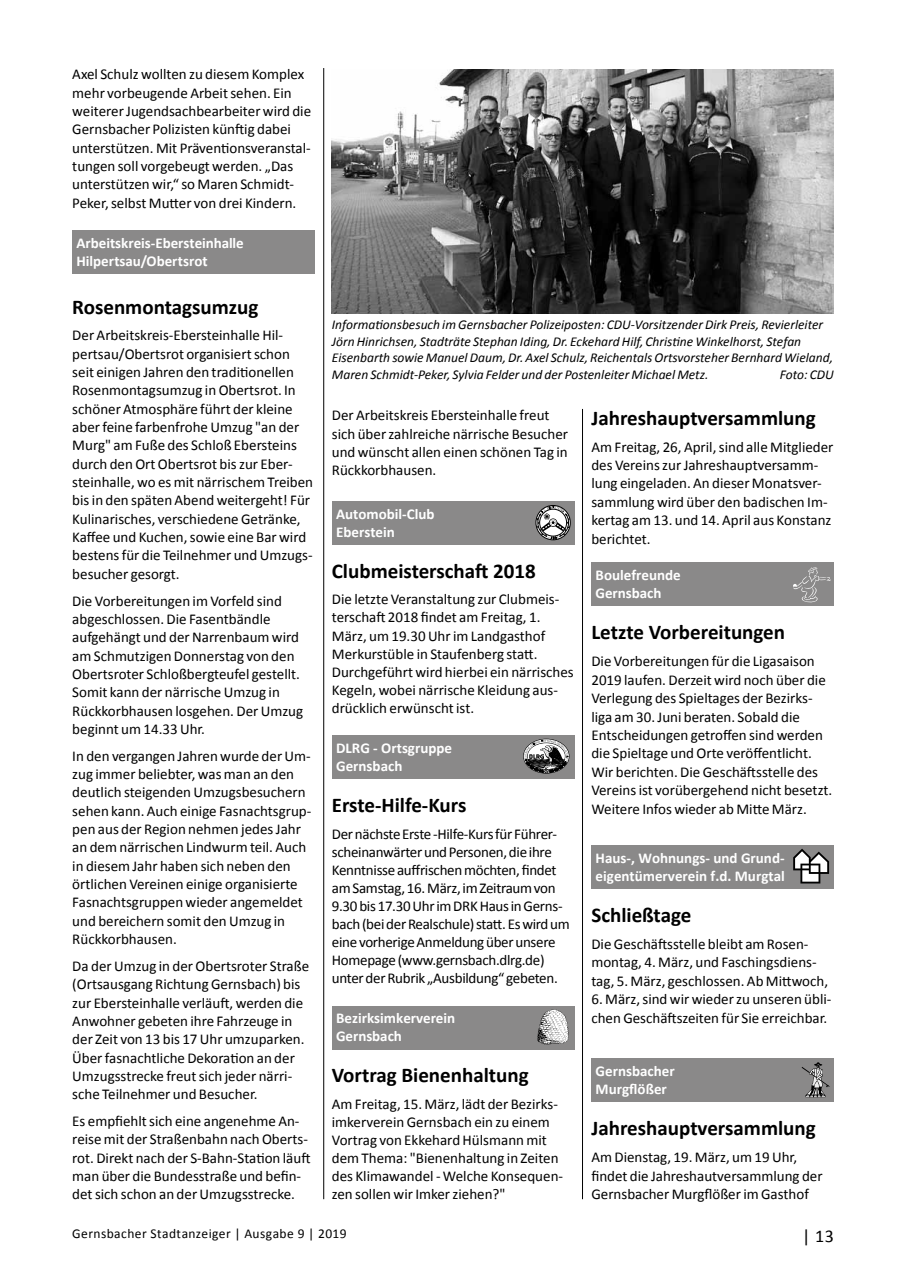
<style>
.page{position:relative;width:902px;height:1280px;background:#fff}
.page>*{position:absolute;margin:0;border:0;box-sizing:border-box;transform-origin:0 0}
.t1{font:700 21px "Calibri";color:#000}
.t2{font:18px "Calibri";color:#000}
.t3{font:15px/18.3px "Calibri";color:#000}
.t4{font:15px/18px "Calibri";letter-spacing:-.02em;color:#000}
.t5{font:700 15px/18px "Calibri";color:#fff}
.t6{font:italic 13.5px/16.5px "Calibri";color:#000}
.t7{font:13.5px "Calibri";letter-spacing:.03em;color:#000}
</style>
<div class="page">
<hr style="left:323px;top:68px;width:1px;height:1131px;background:#000">
<hr style="left:582px;top:409px;width:1px;height:790px;background:#000">
<div style="left:72px;top:231px;width:243px;height:43px;background:#8a8989"></div>
<div style="left:332px;top:501px;width:242px;height:44px;background:#8a8989"></div>
<div style="left:535px;top:505px;width:35px;height:35px;border:1px solid #000;border-radius:50%"></div>
<svg style="left:536px;top:506px;width:34px;height:33px"></svg>
<div style="left:332px;top:736px;width:242px;height:43px;background:#8a8989"></div>
<svg style="left:523px;top:739px;width:46px;height:34px"></svg>
<svg style="left:524px;top:740px;width:44px;height:33px"></svg>
<div style="left:332px;top:1006px;width:242px;height:43px;background:#8a8989"></div>
<svg style="left:537px;top:1009px;width:31px;height:35px"></svg>
<div style="left:591px;top:563px;width:242px;height:43px;background:#8a8989"></div>
<svg style="left:793px;top:567px;width:37px;height:36px"></svg>
<div style="left:591px;top:845px;width:242px;height:44px;background:#8a8989"></div>
<svg style="left:793px;top:849px;width:36px;height:34px"></svg>
<div style="left:591px;top:1059px;width:242px;height:43px;background:#8a8989"></div>
<svg style="left:801px;top:1062px;width:29px;height:35px"></svg>
<img style="left:332px;top:70px;width:501px;height:243px">
<p class="t3" style="left:72px;top:65px;width:240px">Axel Schulz wollten zu diesem Komplex mehr vorbeugende Arbeit sehen. Ein weiterer Jugendsachbearbeiter wird die Gernsbacher Polizisten künftig dabei unterstützen. Mit Präventionsveranstal&shy;tungen soll vorgebeugt werden. „Das unterstützen wir,“ so Maren Schmidt-Peker, selbst Mutter von drei Kindern.</p>
<p class="t5" style="left:77px;top:234px;width:169px">Arbeitskreis-Ebersteinhalle<br>Hilpertsau/Obertsrot</p>
<h1 class="t1" style="left:72px;top:293px;width:187px">Rosenmontagsumzug</h1>
<p class="t3" style="left:72px;top:326px;width:242px">Der Arbeitskreis-Ebersteinhalle Hil&shy;pertsau/Obertsrot organisiert schon seit einigen Jahren den traditionellen Rosenmontagsumzug in Obertsrot. In schöner Atmosphäre führt der kleine aber feine farbenfrohe Umzug "an der Murg" am Fuße des Schloß Ebersteins durch den Ort Obertsrot bis zur Eber&shy;steinhalle, wo es mit närrischem Treiben bis in den späten Abend weitergeht! Für Kulinarisches, verschiedene Getränke, Kaffee und Kuchen, sowie eine Bar wird bestens für die Teilnehmer und Umzugs&shy;besucher gesorgt.</p>
<p class="t3" style="left:72px;top:591px;width:232px">Die Vorbereitungen im Vorfeld sind abgeschlossen. Die Fasentbändle aufgehängt und der Narrenbaum wird am Schmutzigen Donnerstag von den Obertsroter Schloßbergteufel gestellt.<br>Somit kann der närrische Umzug in Rückkorbhausen losgehen. Der Umzug beginnt um 14.33 Uhr.</p>
<p class="t3" style="left:72px;top:747px;width:240px">In den vergangen Jahren wurde der Um&shy;zug immer beliebter, was man an den deutlich steigenden Umzugsbesuchern sehen kann. Auch einige Fasnachtsgrup&shy;pen aus der Region nehmen jedes Jahr an dem närrischen Lindwurm teil. Auch in diesem Jahr haben sich neben den örtlichen Vereinen einige organisierte Fasnachtsgruppen wieder angemeldet und bereichern somit den Umzug in Rückkorbhausen.</p>
<p class="t3" style="left:72px;top:957px;width:238px">Da der Umzug in der Obertsroter Straße (Ortsausgang Richtung Gernsbach) bis zur Ebersteinhalle verläuft, werden die Anwohner gebeten ihre Fahrzeuge in der Zeit von 13 bis 17 Uhr umzuparken.<br>Über fasnachtliche Dekoration an der Umzugsstrecke freut sich jeder närri&shy;sche Teilnehmer und Besucher.</p>
<p class="t3" style="left:72px;top:1112px;width:240px">Es empfiehlt sich eine angenehme An&shy;reise mit der Straßenbahn nach Oberts&shy;rot. Direkt nach der S-Bahn-Station läuft man über die Bundesstraße und befin&shy;det sich schon an der Umzugsstrecke.</p>
<p class="t6" style="left:332px;top:316px;width:502px">Informationsbesuch im Gernsbacher Polizeiposten: CDU-Vorsitzender Dirk Preis, Revierleiter Jörn Hinrichsen, Stadträte Stephan Iding, Dr. Eckehard Hilf, Christine Winkelhorst, Stefan Eisenbarth sowie Manuel Daum, Dr. Axel Schulz, Reichentals Ortsvorsteher Bernhard Wieland, Maren Schmidt-Peker, Sylvia Felder und der Postenleiter Michael Metz.</p>
<p class="t6" style="left:779px;top:366px;width:55px">Foto: CDU</p>
<p class="t3" style="left:332px;top:406px;width:238px">Der Arbeitskreis Ebersteinhalle freut sich über zahlreiche närrische Besucher und wünscht allen einen schönen Tag in Rückkorbhausen.</p>
<p class="t5" style="left:336px;top:505px;width:100px">Automobil-Club<br>Eberstein</p>
<h1 class="t1" style="left:332px;top:557px;width:205px">Clubmeisterschaft 2018</h1>
<p class="t3" style="left:332px;top:590px;width:243px">Die letzte Veranstaltung zur Clubmeis&shy;terschaft 2018 findet am Freitag, 1.<br>März, um 19.30 Uhr im Landgasthof Merkurstüble in Staufenberg statt.<br>Durchgeführt wird hierbei ein närrisches Kegeln, wobei närrische Kleidung aus&shy;drücklich erwünscht ist.</p>
<p class="t5" style="left:336px;top:739px;width:117px">DLRG - Ortsgruppe<br>Gernsbach</p>
<h1 class="t1" style="left:332px;top:791px;width:136px">Erste-Hilfe-Kurs</h1>
<p class="t4" style="left:332px;top:825px;width:239px">Der nächste Erste -Hilfe-Kurs für Führer&shy;scheinanwärter und Personen, die ihre Kenntnisse auffrischen möchten, findet am Samstag, 16. März, im Zeitraum von 9.30 bis 17.30 Uhr im DRK Haus in Gerns&shy;bach (bei der Realschule) statt. Es wird um eine vorherige Anmeldung über unsere Homepage (www.gernsbach.dlrg.de) unter der Rubrik „Ausbildung“ gebeten.</p>
<p class="t5" style="left:336px;top:1009px;width:120px">Bezirksimkerverein<br>Gernsbach</p>
<h1 class="t1" style="left:332px;top:1062px;width:198px">Vortrag Bienenhaltung</h1>
<p class="t3" style="left:332px;top:1095px;width:233px">Am Freitag, 15. März, lädt der Bezirks&shy;imkerverein Gernsbach ein zu einem Vortrag von Ekkehard Hülsmann mit dem Thema: "Bienenhaltung in Zeiten des Klimawandel - Welche Konsequen&shy;zen sollen wir Imker ziehen?"</p>
<h1 class="t1" style="left:591px;top:404px;width:226px">Jahreshauptversammlung</h1>
<p class="t3" style="left:591px;top:437px;width:243px">Am Freitag, 26, April, sind alle Mitglieder des Vereins zur Jahreshauptversamm&shy;lung eingeladen. An dieser Monatsver&shy;sammlung wird über den badischen Im&shy;kertag am 13. und 14. April aus Konstanz berichtet.</p>
<p class="t5" style="left:595px;top:566px;width:87px">Boulefreunde<br>Gernsbach</p>
<h1 class="t1" style="left:591px;top:619px;width:195px">Letzte Vorbereitungen</h1>
<p class="t3" style="left:591px;top:652px;width:242px">Die Vorbereitungen für die Ligasaison 2019 laufen. Derzeit wird noch über die Verlegung des Spieltages der Bezirks&shy;liga am 30. Juni beraten. Sobald die Entscheidungen getroffen sind werden die Spieltage und Orte veröffentlicht.<br>Wir berichten. Die Geschäftsstelle des Vereins ist vorübergehend nicht besetzt.<br>Weitere Infos wieder ab Mitte März.</p>
<p class="t5" style="left:595px;top:849px;width:191px">Haus-, Wohnungs- und Grund&shy;eigentümerverein f.d. Murgtal</p>
<h1 class="t1" style="left:591px;top:902px;width:101px">Schließtage</h1>
<p class="t3" style="left:591px;top:935px;width:238px">Die Geschäftsstelle bleibt am Rosen&shy;montag, 4. März, und Faschingsdiens&shy;tag, 5. März, geschlossen. Ab Mittwoch,</p>
<p class="t3" style="left:591px;top:990px;width:242px">6. März, sind wir wieder zu unseren übli&shy;chen Geschäftszeiten für Sie erreichbar.</p>
<p class="t5" style="left:595px;top:1062px;width:81px">Gernsbacher<br>Murgflößer</p>
<h1 class="t1" style="left:591px;top:1115px;width:226px">Jahreshauptversammlung</h1>
<p class="t3" style="left:591px;top:1148px;width:233px">Am Dienstag, 19. März, um 19 Uhr, findet die Jahreshautversammlung der<br>Gernsbacher Murgflößer im Gasthof</p>
<p class="t7" style="left:72px;top:1225px;width:276px">Gernsbacher Stadtanzeiger | Ausgabe 9 | 2019</p>
<p class="t2" style="left:802px;top:1224px;width:33px">| 13</p>
</div>
